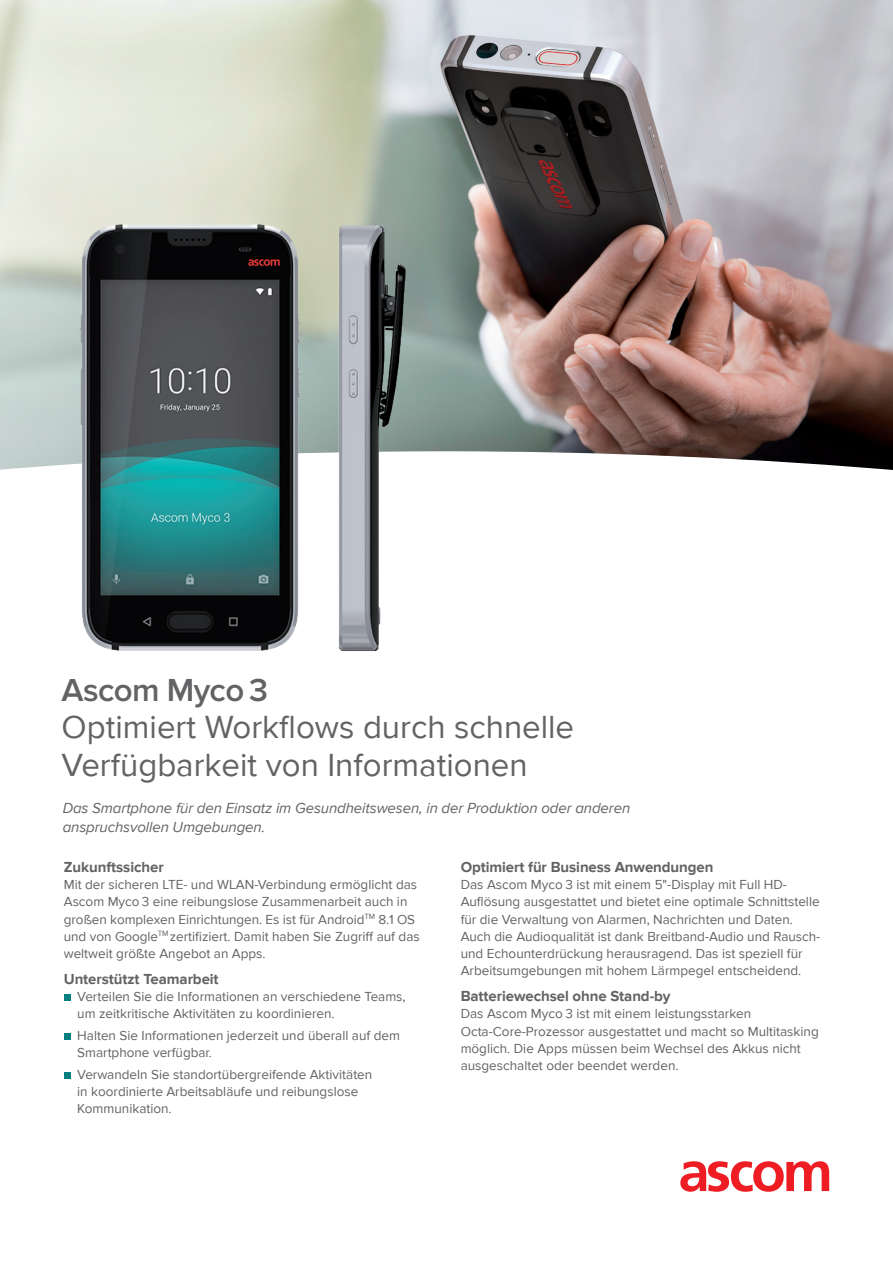
<style>
.page{position:relative;width:893px;height:1263px;background:#fff}
.page>*{position:absolute;margin:0;border:0;box-sizing:border-box;transform-origin:0 0}
.t1{font:33px/37.5px "Proxima Nova";color:#636366}
.t2{font:600 33px "Proxima Nova";letter-spacing:-.02em;color:#636366}
.t3{font:italic 15px/19.5px "Proxima Nova";letter-spacing:-.005em;color:#636366}
.t4{font:700 15px "Proxima Nova";letter-spacing:-.005em;color:#636366}
.t5{font:13.5px/17.2px "Proxima Nova";color:#636366}
</style>
<div class="page">
<svg style="left:680px;top:1161px;width:149px;height:31px"></svg>
<img style="left:0;top:0;width:893px;height:451px">
<svg style="left:0;top:451px;width:893px;height:19px"></svg>
<div style="left:64px;top:994px;width:7px;height:7px;background:#087f80"></div>
<div style="left:64px;top:1033px;width:7px;height:7px;background:#087f80"></div>
<div style="left:64px;top:1072px;width:7px;height:7px;background:#087f80"></div>
<img style="left:13px;top:214px;width:448px;height:437px">
<h1 class="t2" style="left:62px;top:671px;width:208px">Ascom Myco 3</h1>
<h1 class="t1" style="left:62px;top:709px;width:514px">Optimiert Workflows durch schnelle<br>Verfügbarkeit von Informationen</h1>
<p class="t3" style="left:63px;top:798px;width:569px">Das Smartphone für den Einsatz im Gesundheitswesen, in der Produktion oder anderen anspruchsvollen Umgebungen.</p>
<p class="t4" style="left:64px;top:858px;width:101px">Zukunftssicher</p>
<p class="t5" style="left:64px;top:876px;width:357px">Mit der sicheren LTE- und WLAN-Verbindung ermöglicht das Ascom Myco 3 eine reibungslose Zusammenarbeit auch in großen komplexen Einrichtungen. Es ist für Android<sup>TM</sup> 8.1 OS und von Google<sup>TM</sup> zertifiziert. Damit haben Sie Zugriff auf das weltweit größte Angebot an Apps.</p>
<p class="t4" style="left:64px;top:970px;width:156px">Unterstützt Teamarbeit</p>
<p class="t5" style="left:77px;top:988px;width:330px">Verteilen Sie die Informationen an verschiedene Teams, um zeitkritische Aktivitäten zu koordinieren.</p>
<p class="t5" style="left:77px;top:1027px;width:324px">Halten Sie Informationen jederzeit und überall auf dem<br>Smartphone verfügbar.</p>
<p class="t5" style="left:77px;top:1066px;width:297px">Verwandeln Sie standortübergreifende Aktivitäten in koordinierte Arbeitsabläufe und reibungslose<br>Kommunikation.</p>
<p class="t4" style="left:461px;top:858px;width:254px">Optimiert für Business Anwendungen</p>
<p class="t5" style="left:461px;top:876px;width:361px">Das Ascom Myco 3 ist mit einem 5"-Display mit Full HD-Auflösung ausgestattet und bietet eine optimale Schnittstelle für die Verwaltung von Alarmen, Nachrichten und Daten.<br>Auch die Audioqualität ist dank Breitband-Audio und Rausch&shy;und Echounterdrückung herausragend. Das ist speziell für Arbeitsumgebungen mit hohem Lärmpegel entscheidend.</p>
<p class="t4" style="left:461px;top:987px;width:211px">Batteriewechsel ohne Stand-by</p>
<p class="t5" style="left:461px;top:1005px;width:360px">Das Ascom Myco 3 ist mit einem leistungsstarken Octa-Core-Prozessor ausgestattet und macht so Multitasking möglich. Die Apps müssen beim Wechsel des Akkus nicht ausgeschaltet oder beendet werden.</p>
</div>
